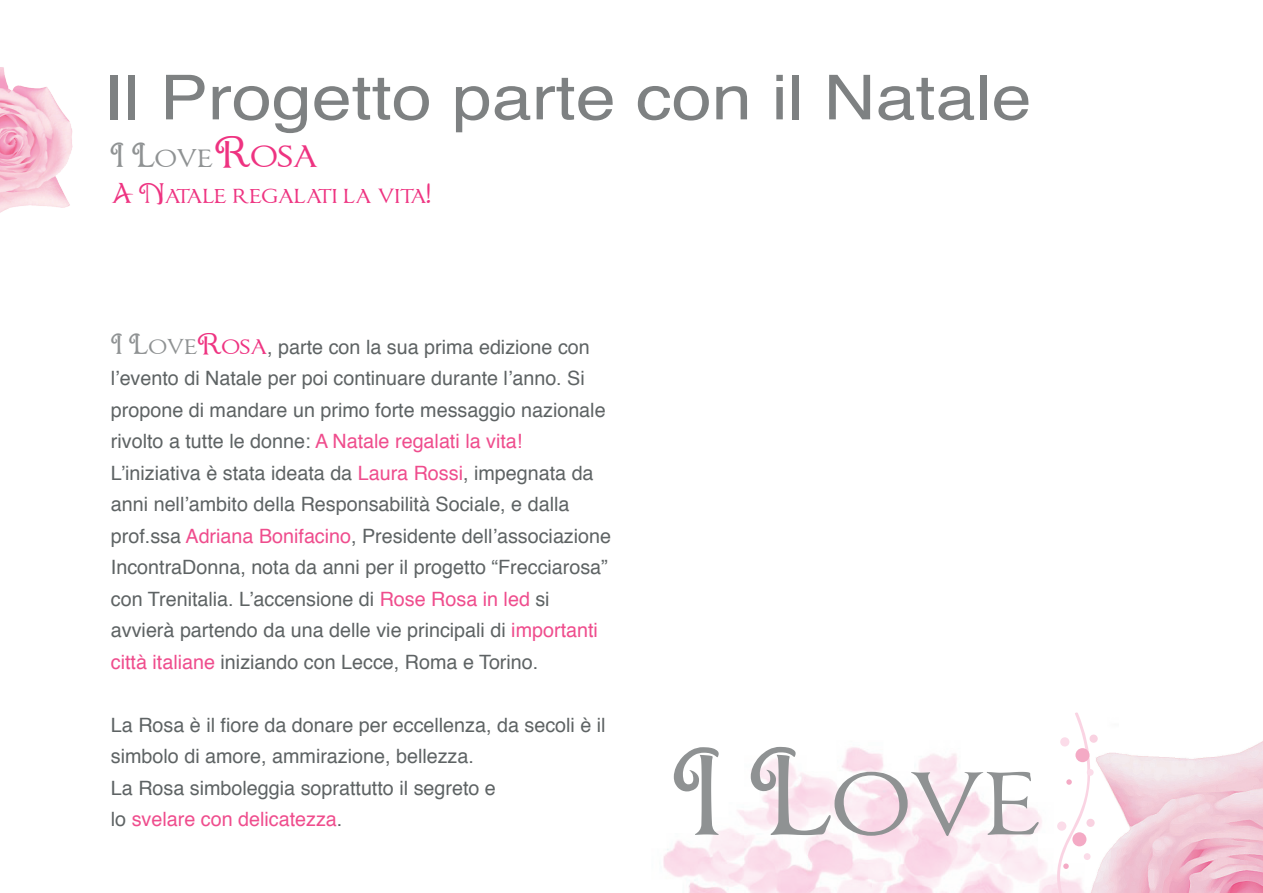
<style>
.page{position:relative;width:1263px;height:893px;background:#fff}
.page>*{position:absolute;margin:0;border:0;box-sizing:border-box;transform-origin:0 0}
.t1{font:108.15px "Chocolate Box";color:#8f9293}
.t2{font:62.1px "Helvetica";color:#7e8182;scale:1.16 1}
.t3{font:30.15px "Chocolate Box";color:#8f9293}
.t4{font:24.15px "Chocolate Box";color:#ee3381}
.t5{font:19.8px/31.5px "Helvetica";color:#5e6364}
.s1{font-size:37.5px;color:#ee3381}
.s2{font-family:"Chocolate Box";font-size:25.35px;color:#8f9293}
.s3{font-family:"Chocolate Box";font-size:25.35px;color:#ee3381}
.s4{color:#ef4d8d}
</style>
<div class="page">
<img style="left:1px;top:67px;width:72px;height:145px">
<img style="left:663px;top:747px;width:389px;height:146px">
<svg style="left:1052px;top:712px;width:32px;height:181px"></svg>
<img style="left:1080px;top:730px;width:183px;height:163px">
<h2 class="t2" style="left:104px;top:50px;width:801px">Il Progetto parte con il Natale</h2>
<h3 class="t3" style="left:110px;top:142px;width:209px">I Love<span class="s1">Rosa</span></h3>
<p class="t4" style="left:111px;top:183px;width:321px">A Natale regalati la vita!</p>
<p class="t5" style="left:111px;top:331px;width:502px"><span class="s2">I Love</span><span class="s3">Rosa</span>, parte con la sua prima edizione con l’evento di Natale per poi continuare durante l’anno. Si propone di mandare un primo forte messaggio nazionale rivolto a tutte le donne: <span class="s4">A Natale regalati la vita!<br></span>L’iniziativa è stata ideata da <span class="s4">Laura Rossi</span>, impegnata da anni nell’ambito della Responsabilità Sociale, e dalla prof.ssa <span class="s4">Adriana Bonifacino</span>, Presidente dell’associazione IncontraDonna, nota da anni per il progetto “Frecciarosa” con Trenitalia. L’accensione di <span class="s4">Rose Rosa in led</span> si avvierà partendo da una delle vie principali di <span class="s4">importanti città italiane</span> iniziando con Lecce, Roma e Torino.</p>
<p class="t5" style="left:111px;top:709px;width:496px">La Rosa è il fiore da donare per eccellenza, da secoli è il simbolo di amore, ammirazione, bellezza.<br>La Rosa simboleggia soprattutto il segreto e<br>lo <span class="s4">svelare con delicatezza</span>.</p>
<h1 class="t1" style="left:672px;top:742px;width:370px">I Love</h1>
</div>
